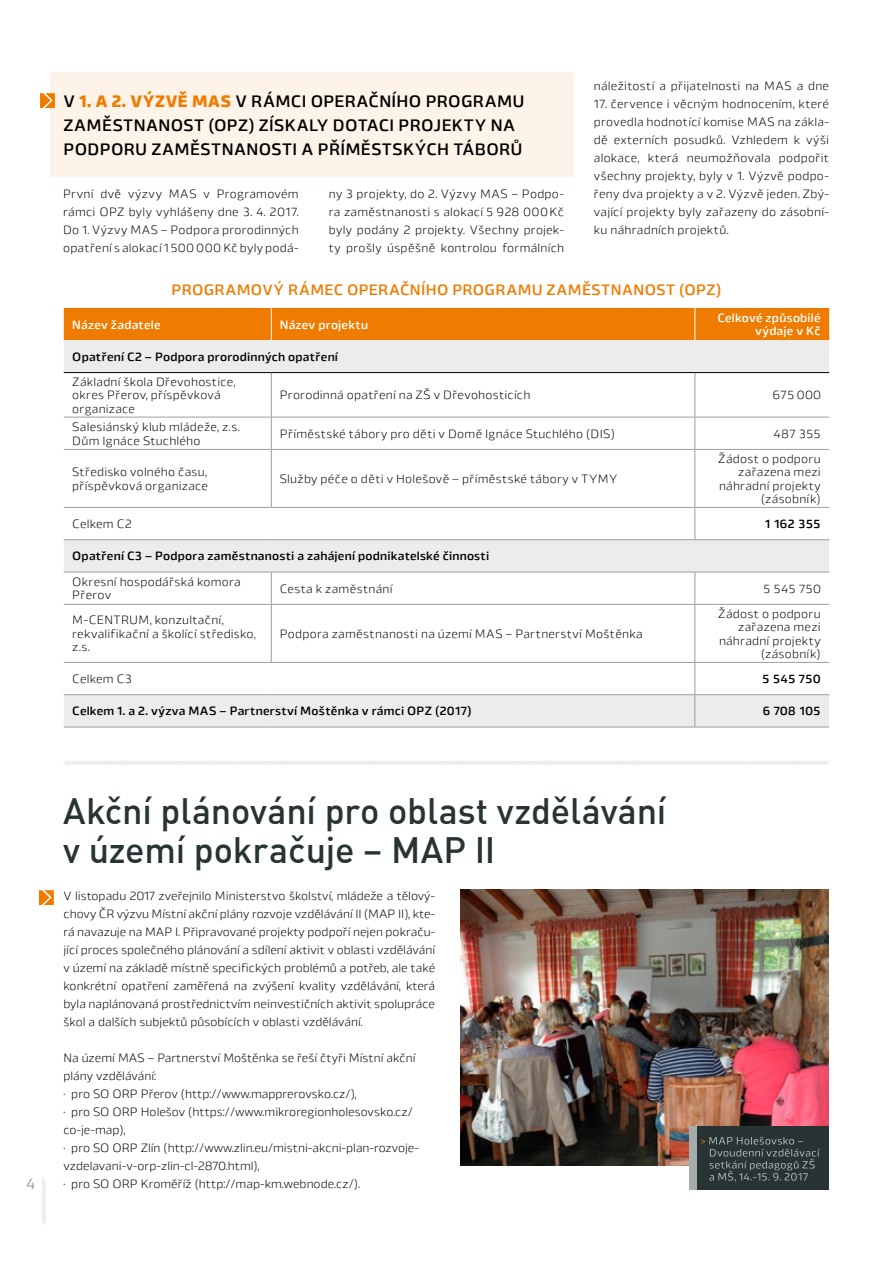
<style>
.page{position:relative;width:893px;height:1263px;background:#fff}
.page>*{position:absolute;margin:0;border:0;box-sizing:border-box;transform-origin:0 0}
.t1{font:36px/39px "DINCE Medium Alternate";letter-spacing:-.005em;color:#273433}
.t2{font:500 16.5px/24px "Byker";letter-spacing:.02em;color:#000}
.t3{font:500 15px "Byker";letter-spacing:.025em;color:#ef7c00}
.t4{font:15px "Byker";color:#9c9d9d}
.t5{font:300 12px/18px "Byker";letter-spacing:.015em;color:#000}
.t6{font:500 12px "Byker";letter-spacing:.02em;color:#000}
.t7{font:500 12px/13.5px "Byker";letter-spacing:.015em;color:#fff;text-align:right}
.s1{font-weight:800;color:#ef7c00}
</style>
<div class="page">
<div style="left:51px;top:73px;width:523px;height:104px;background:#fef3e8"></div>
<svg style="left:40px;top:93px;width:15px;height:15px"></svg>
<svg style="left:42px;top:1178px;width:4px;height:47px"></svg>
<div style="left:64px;top:308px;width:765px;height:32px;background:#ef7c00"></div>
<svg style="left:64px;top:340px;width:765px;height:387px"></svg>
<svg style="left:64px;top:418px;width:765px;height:31px"></svg>
<hr style="left:271px;top:308px;width:1px;height:32px;background:#fff">
<hr style="left:694px;top:308px;width:1px;height:32px;background:#fff">
<hr style="left:271px;top:373px;width:1px;height:44px;background:#9c9d9d">
<hr style="left:694px;top:373px;width:1px;height:44px;background:#9c9d9d">
<hr style="left:271px;top:417px;width:1px;height:32px;background:#9c9d9d">
<hr style="left:694px;top:417px;width:1px;height:32px;background:#9c9d9d">
<hr style="left:271px;top:450px;width:1px;height:57px;background:#9c9d9d">
<hr style="left:694px;top:450px;width:1px;height:57px;background:#9c9d9d">
<hr style="left:694px;top:508px;width:1px;height:31px;background:#9c9d9d">
<hr style="left:271px;top:572px;width:1px;height:32px;background:#9c9d9d">
<hr style="left:694px;top:572px;width:1px;height:32px;background:#9c9d9d">
<hr style="left:271px;top:605px;width:1px;height:57px;background:#9c9d9d">
<hr style="left:694px;top:605px;width:1px;height:57px;background:#9c9d9d">
<hr style="left:694px;top:663px;width:1px;height:31px;background:#9c9d9d">
<hr style="left:694px;top:695px;width:1px;height:32px;background:#9c9d9d">
<hr style="left:64px;top:372px;width:207px;height:1px;background:#000">
<hr style="left:271px;top:372px;width:424px;height:1px;background:#000">
<hr style="left:695px;top:372px;width:134px;height:1px;background:#000">
<hr style="left:64px;top:417px;width:207px;height:1px;background:#9c9d9d">
<hr style="left:271px;top:417px;width:424px;height:1px;background:#9c9d9d">
<hr style="left:695px;top:417px;width:134px;height:1px;background:#9c9d9d">
<hr style="left:64px;top:449px;width:207px;height:1px;background:#9c9d9d">
<hr style="left:271px;top:449px;width:424px;height:1px;background:#9c9d9d">
<hr style="left:695px;top:449px;width:134px;height:1px;background:#9c9d9d">
<hr style="left:64px;top:507px;width:207px;height:1px;background:#9c9d9d">
<hr style="left:271px;top:507px;width:424px;height:1px;background:#9c9d9d">
<hr style="left:695px;top:507px;width:134px;height:1px;background:#9c9d9d">
<hr style="left:64px;top:539px;width:207px;height:1px;background:#9c9d9d">
<hr style="left:271px;top:539px;width:424px;height:1px;background:#9c9d9d">
<hr style="left:695px;top:539px;width:134px;height:1px;background:#9c9d9d">
<hr style="left:64px;top:572px;width:207px;height:1px;background:#9c9d9d">
<hr style="left:271px;top:572px;width:424px;height:1px;background:#9c9d9d">
<hr style="left:695px;top:572px;width:134px;height:1px;background:#9c9d9d">
<hr style="left:64px;top:604px;width:207px;height:1px;background:#9c9d9d">
<hr style="left:271px;top:604px;width:424px;height:1px;background:#9c9d9d">
<hr style="left:695px;top:604px;width:134px;height:1px;background:#9c9d9d">
<hr style="left:64px;top:662px;width:207px;height:1px;background:#9c9d9d">
<hr style="left:271px;top:662px;width:424px;height:1px;background:#9c9d9d">
<hr style="left:695px;top:662px;width:134px;height:1px;background:#9c9d9d">
<hr style="left:64px;top:694px;width:207px;height:1px;background:#9c9d9d">
<hr style="left:271px;top:694px;width:424px;height:1px;background:#9c9d9d">
<hr style="left:695px;top:694px;width:134px;height:1px;background:#9c9d9d">
<hr style="left:64px;top:727px;width:207px;height:1px;background:#9c9d9d">
<hr style="left:271px;top:727px;width:424px;height:1px;background:#9c9d9d">
<hr style="left:695px;top:727px;width:134px;height:1px;background:#9c9d9d">
<svg style="left:39px;top:890px;width:15px;height:15px"></svg>
<img style="left:461px;top:889px;width:368px;height:276px">
<div style="left:689px;top:1126px;width:140px;height:64px;background:#273433"></div>
<svg style="left:701px;top:1136px;width:119px;height:46px"></svg>
<div style="left:689px;top:1126px;width:7px;height:64px;background:#a6acac"></div>
<svg style="left:63px;top:761px;width:767px;height:4px"></svg>
<h2 class="t2" style="left:64px;top:88px;width:463px">V <span class="s1">1. A 2. VÝZVĚ MAS</span> V RÁMCI OPERAČNÍHO PROGRAMU<br>ZAMĚSTNANOST (OPZ) ZÍSKALY DOTACI PROJEKTY NA<br>PODPORU ZAMĚSTNANOSTI A PŘÍMĚSTSKÝCH TÁBORŮ</h2>
<p class="t5" style="left:63px;top:184px;width:237px;text-align:justify">První dvě výzvy MAS v Programovém rámci OPZ byly vyhlášeny dne 3. 4. 2017.<br>Do 1. Výzvy MAS – Podpora prorodinných opatření s alokací 1 500000 Kč byly podá-</p>
<p class="t5" style="left:329px;top:184px;width:237px;text-align:justify">ny 3 projekty, do 2. Výzvy MAS – Podpo&shy;ra zaměstnanosti s alokací 5 928 000Kč byly podány 2 projekty. Všechny projek&shy;ty prošly úspěšně kontrolou formálních</p>
<p class="t5" style="left:594px;top:76px;width:237px">náležitostí a přijatelnosti na MAS a dne</p>
<p class="t5" style="left:594px;top:94px;width:237px;text-align:justify">17. července i věcným hodnocením, které provedla hodnotící komise MAS na zákla&shy;dě externích posudků. Vzhledem k výši alokace, která neumožňovala podpořit všechny projekty, byly v 1. Výzvě podpo&shy;řeny dva projekty a v 2. Výzvě jeden. Zbý&shy;vající projekty byly zařazeny do zásobní&shy;ku náhradních projektů.</p>
<p class="t3" style="left:171px;top:278px;width:552px">PROGRAMOVÝ RÁMEC OPERAČNÍHO PROGRAMU ZAMĚSTNANOST (OPZ)</p>
<p class="t7" style="left:72px;top:317px;width:90px">Název žadatele</p>
<p class="t7" style="left:280px;top:317px;width:90px">Název projektu</p>
<p class="t7" style="left:717px;top:310px;width:105px">Celkové způsobilé výdaje v Kč</p>
<p class="t6" style="left:72px;top:347px;width:267px">Opatření C2 – Podpora prorodinných opatření</p>
<p class="t5" style="left:72px;top:374px;width:165px;line-height:13.5px">Základní škola Dřevohostice, okres Přerov, příspěvková organizace</p>
<p class="t5" style="left:280px;top:386px;width:252px">Prorodinná opatření na ZŠ v Dřevohosticích</p>
<p class="t5" style="left:773px;top:386px;width:49px">675 000</p>
<p class="t5" style="left:72px;top:419px;width:169px;line-height:13.5px">Salesiánský klub mládeže, z.s.<br>Dům Ignáce Stuchlého</p>
<p class="t5" style="left:280px;top:424px;width:337px">Příměstské tábory pro děti v Domě Ignáce Stuchlého (DIS)</p>
<p class="t5" style="left:773px;top:424px;width:49px">487 355</p>
<p class="t5" style="left:72px;top:465px;width:137px;line-height:13.5px">Středisko volného času, příspěvková organizace</p>
<p class="t5" style="left:280px;top:469px;width:339px">Služby péče o děti v Holešově – příměstské tábory v TYMY</p>
<p class="t5" style="left:718px;top:451px;width:104px;line-height:13.5px;text-align:right">Žádost o podporu zařazena mezi náhradní projekty (zásobník)</p>
<p class="t5" style="left:72px;top:514px;width:61px">Celkem C2</p>
<p class="t6" style="left:764px;top:514px;width:58px">1 162 355</p>
<p class="t6" style="left:72px;top:547px;width:418px">Opatření C3 – Podpora zaměstnanosti a zahájení podnikatelské činnosti</p>
<p class="t5" style="left:72px;top:574px;width:170px;line-height:13.5px">Okresní hospodářská komora<br>Přerov</p>
<p class="t5" style="left:280px;top:579px;width:114px">Cesta k zaměstnání</p>
<p class="t5" style="left:763px;top:579px;width:59px">5 545 750</p>
<p class="t5" style="left:72px;top:613px;width:185px;line-height:13.5px">M-CENTRUM, konzultační, rekvalifikační a školící středisko, z.s.</p>
<p class="t5" style="left:718px;top:606px;width:104px;line-height:13.5px;text-align:right">Žádost o podporu zařazena mezi náhradní projekty (zásobník)</p>
<p class="t5" style="left:280px;top:624px;width:364px">Podpora zaměstnanosti na území MAS – Partnerství Moštěnka</p>
<p class="t5" style="left:72px;top:669px;width:61px">Celkem C3</p>
<p class="t6" style="left:762px;top:669px;width:60px">5 545 750</p>
<p class="t6" style="left:72px;top:702px;width:401px">Celkem 1. a 2. výzva MAS – Partnerství Moštěnka v rámci OPZ (2017)</p>
<p class="t6" style="left:763px;top:702px;width:59px">6 708 105</p>
<p class="t4" style="left:26px;top:1173px;width:10px">4</p>
<h1 class="t1" style="left:63px;top:790px;width:605px">Akční plánování pro oblast vzdělávání v území pokračuje – MAP II</h1>
<p class="t5" style="left:63px;top:886px;width:373px;text-align:justify">V listopadu 2017 zveřejnilo Ministerstvo školství, mládeže a tělový&shy;chovy ČR výzvu Místní akční plány rozvoje vzdělávání II (MAP II), kte&shy;rá navazuje na MAP I. Připravované projekty podpoří nejen pokraču&shy;jící proces společného plánování a sdílení aktivit v oblasti vzdělávání v území na základě místně specifických problémů a potřeb, ale také konkrétní opatření zaměřená na zvýšení kvality vzdělávání, která byla naplánovaná prostřednictvím neinvestičních aktivit spolupráce škol a dalších subjektů působících v oblasti vzdělávání.</p>
<p class="t5" style="left:63px;top:1048px;width:357px">Na území MAS – Partnerství Moštěnka se řeší čtyři Místní akční plány vzdělávání:<br>· pro SO ORP Přerov (http://www.mapprerovsko.cz/),<br>· pro SO ORP Holešov (https://www.mikroregionholesovsko.cz/ co-je-map),<br>· pro SO ORP Zlín (http://www.zlin.eu/mistni-akcni-plan-rozvoje&shy;vzdelavani-v-orp-zlin-cl-2870.html),<br>· pro SO ORP Kroměříž (http://map-km.webnode.cz/).</p>
</div>
